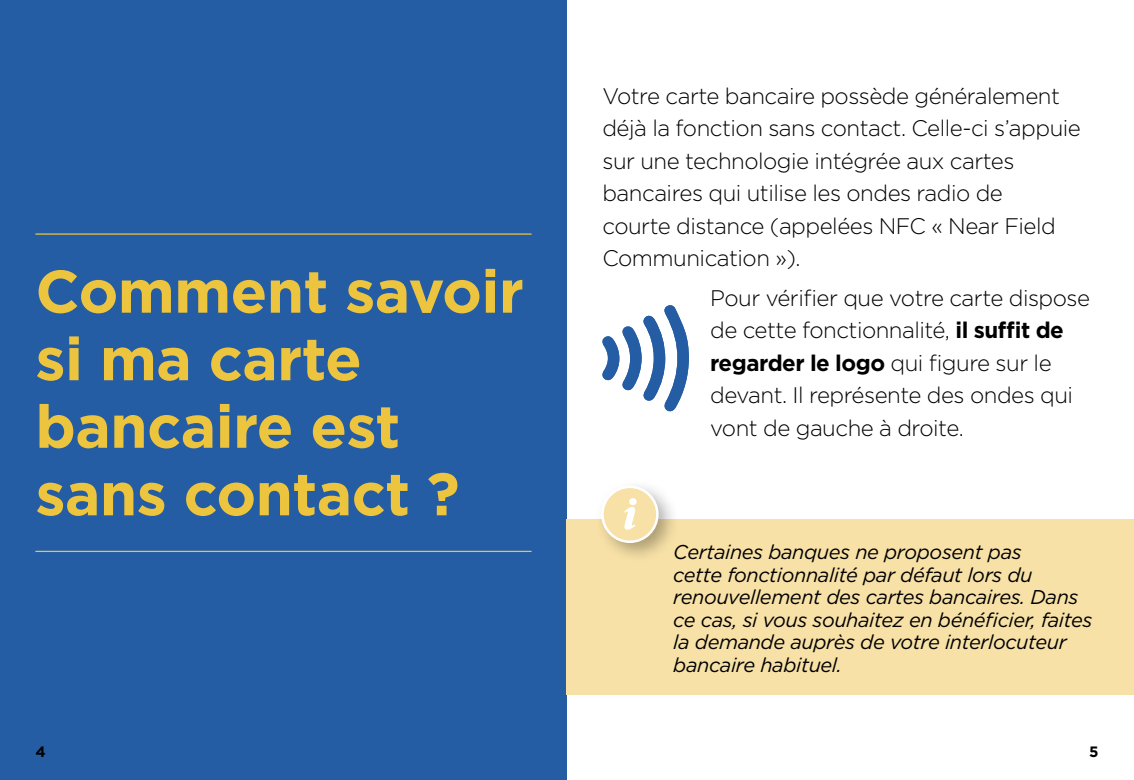
<style>
.page{position:relative;width:1134px;height:780px;background:#fff}
.page>*{position:absolute;margin:0;border:0;box-sizing:border-box;transform-origin:0 0}
.H1_-_chapitres{font:700 60px/67.5px "Gotham";letter-spacing:-.01em;color:#edc43e}
.Texte_puces{font:300 22.5px/32.5px "Gotham";letter-spacing:-.02em;color:#000}
.info_texte{font:italic 20px/22.5px "Gotham";letter-spacing:-.02em;color:#000}
.t1{font:700 15px "Gotham";color:#000}
.s1{font-weight:700}
</style>
<div class="page">
<div style="left:0;top:0;width:567px;height:780px;background:#255da4"></div>
<hr style="left:35px;top:233px;width:496px;height:2px;background:#edc43e">
<hr style="left:35px;top:550px;width:496px;height:2px;background:#edc43e">
<div style="left:567px;top:518px;width:567px;height:176px;background:#f7e1a7"></div>
<div style="left:595px;top:479px;width:85px;height:85px;background:#000;opacity:.3"></div>
<div style="left:602px;top:487px;width:55px;height:54px;background:#f7e1a7;border-radius:50%"></div>
<div style="left:601px;top:485px;width:58px;height:58px;border:2px solid #fff;border-radius:50%"></div>
<svg style="left:624px;top:498px;width:13px;height:31px"></svg>
<svg style="left:602px;top:305px;width:87px;height:107px"></svg>
<h1 class="H1_-_chapitres" style="left:35px;top:257px;width:490px">Comment savoir si ma carte bancaire est sans contact ?</h1>
<p class="Texte_puces" style="left:602px;top:79px;width:480px">Votre carte bancaire possède généralement déjà la fonction sans contact. Celle-ci s’appuie sur une technologie intégrée aux cartes bancaires qui utilise les ondes radio de<br>courte distance (appelées NFC « Near Field Communication »).</p>
<p class="Texte_puces" style="left:710px;top:281px;width:382px">Pour vérifier que votre carte dispose de cette fonctionnalité, <span class="s1">il suffit de regarder le logo</span> qui figure sur le devant. Il représente des ondes qui vont de gauche à droite.</p>
<p class="info_texte" style="left:673px;top:540px;width:421px">Certaines banques ne proposent pas<br>cette fonctionnalité par défaut lors du renouvellement des cartes bancaires. Dans ce cas, si vous souhaitez en bénéficier, faites la demande auprès de votre interlocuteur bancaire habituel.</p>
<p class="t1" style="left:35px;top:741px;width:12px">4</p>
<p class="t1" style="left:1089px;top:741px;width:11px">5</p>
</div>
